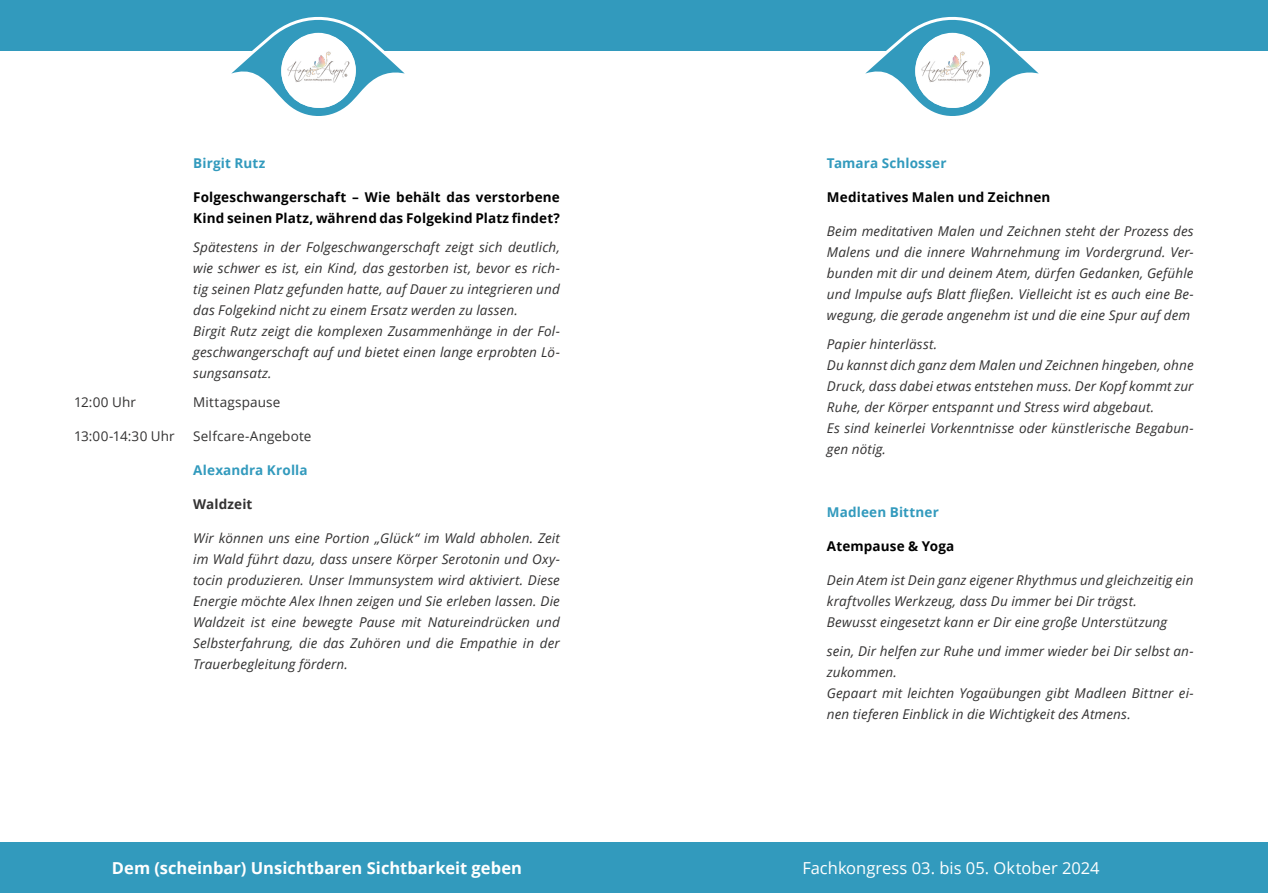
<style>
.page{position:relative;width:1268px;height:893px;background:#fff}
.page>*{position:absolute;margin:0;border:0;box-sizing:border-box;transform-origin:0 0}
.t1{font:700 16.5px "Open Sans";color:#fff}
.t2{font:16.5px "Open Sans";color:#fff}
.t3{font:italic 13.5px/21px "Open Sans";letter-spacing:.01em;color:#333232}
.t4{font:700 13.5px/21px "Open Sans";letter-spacing:.01em;color:#000}
.t5{font:700 13.5px "Open Sans";letter-spacing:.01em;color:#329abd}
.t6{font:13.5px "Open Sans";letter-spacing:.01em;color:#333232}
.t7{font:700 13.5px "Open Sans";letter-spacing:.01em;color:#333232}
</style>
<div class="page">
<div style="left:0;top:0;width:634px;height:51px;background:#329abd"></div>
<div style="left:0;top:842px;width:634px;height:51px;background:#329abd"></div>
<div style="left:634px;top:0;width:633px;height:51px;background:#329abd"></div>
<div style="left:634px;top:842px;width:633px;height:51px;background:#329abd"></div>
<svg style="left:231px;top:16px;width:174px;height:100px"></svg>
<svg style="left:865px;top:16px;width:174px;height:100px"></svg>
<div style="left:281px;top:34px;width:74px;height:74px;background:#fff;border-radius:50%"></div>
<img style="left:286px;top:45px;width:64px;height:46px">
<div style="left:915px;top:34px;width:74px;height:74px;background:#fff;border-radius:50%"></div>
<img style="left:920px;top:45px;width:64px;height:46px">
<p class="t5" style="left:193px;top:153px;width:74px">Birgit Rutz</p>
<p class="t4" style="left:193px;top:186px;width:368px">Folgeschwangerschaft – Wie behält das verstorbene<br>Kind seinen Platz, während das Folgekind Platz findet?</p>
<p class="t3" style="left:193px;top:236px;width:368px">Spätestens in der Folgeschwangerschaft zeigt sich deutlich, wie schwer es ist, ein Kind, das gestorben ist, bevor es rich&shy;tig seinen Platz gefunden hatte, auf Dauer zu integrieren und das Folgekind nicht zu einem Ersatz werden zu lassen.<br>Birgit Rutz zeigt die komplexen Zusammenhänge in der Fol&shy;geschwangerschaft auf und bietet einen lange erprobten Lö&shy;sungsansatz.</p>
<p class="t6" style="left:74px;top:393px;width:63px">12:00 Uhr</p>
<p class="t6" style="left:193px;top:393px;width:89px">Mittagspause</p>
<p class="t6" style="left:74px;top:427px;width:102px">13:00-14:30 Uhr</p>
<p class="t6" style="left:193px;top:427px;width:120px">Selfcare-Angebote</p>
<p class="t5" style="left:193px;top:460px;width:116px">Alexandra Krolla</p>
<p class="t7" style="left:193px;top:495px;width:61px">Waldzeit</p>
<p class="t3" style="left:193px;top:527px;width:368px;text-align:justify">Wir können uns eine Portion „Glück“ im Wald abholen. Zeit im Wald führt dazu, dass unsere Körper Serotonin und Oxy&shy;tocin produzieren. Unser Immunsystem wird aktiviert. Diese Energie möchte Alex Ihnen zeigen und Sie erleben lassen. Die Waldzeit ist eine bewegte Pause mit Natureindrücken und Selbsterfahrung, die das Zuhören und die Empathie in der Trauerbegleitung fördern.</p>
<p class="t5" style="left:826px;top:153px;width:121px">Tamara Schlosser</p>
<p class="t4" style="left:826px;top:186px;width:225px">Meditatives Malen und Zeichnen</p>
<p class="t3" style="left:826px;top:220px;width:368px;text-align:justify">Beim meditativen Malen und Zeichnen steht der Prozess des Malens und die innere Wahrnehmung im Vordergrund. Ver&shy;bunden mit dir und deinem Atem, dürfen Gedanken, Gefühle und Impulse aufs Blatt fließen. Vielleicht ist es auch eine Be&shy;wegung, die gerade angenehm ist und die eine Spur auf dem</p>
<p class="t3" style="left:826px;top:333px;width:368px">Papier hinterlässt.<br>Du kannst dich ganz dem Malen und Zeichnen hingeben, ohne Druck, dass dabei etwas entstehen muss. Der Kopf kommt zur Ruhe, der Körper entspannt und Stress wird abgebaut.<br>Es sind keinerlei Vorkenntnisse oder künstlerische Begabun&shy;gen nötig.</p>
<p class="t5" style="left:826px;top:503px;width:113px">Madleen Bittner</p>
<p class="t4" style="left:826px;top:535px;width:129px">Atempause &amp; Yoga</p>
<p class="t3" style="left:826px;top:569px;width:368px">Dein Atem ist Dein ganz eigener Rhythmus und gleichzeitig ein kraftvolles Werkzeug, dass Du immer bei Dir trägst.<br>Bewusst eingesetzt kann er Dir eine große Unterstützung</p>
<p class="t3" style="left:826px;top:640px;width:368px">sein, Dir helfen zur Ruhe und immer wieder bei Dir selbst an&shy;zukommen.<br>Gepaart mit leichten Yogaübungen gibt Madleen Bittner ei&shy;nen tieferen Einblick in die Wichtigkeit des Atmens.</p>
<p class="t1" style="left:112px;top:856px;width:411px">Dem (scheinbar) Unsichtbaren Sichtbarkeit geben</p>
<p class="t2" style="left:802px;top:856px;width:298px">Fachkongress 03. bis 05. Oktober 2024</p>
</div>
